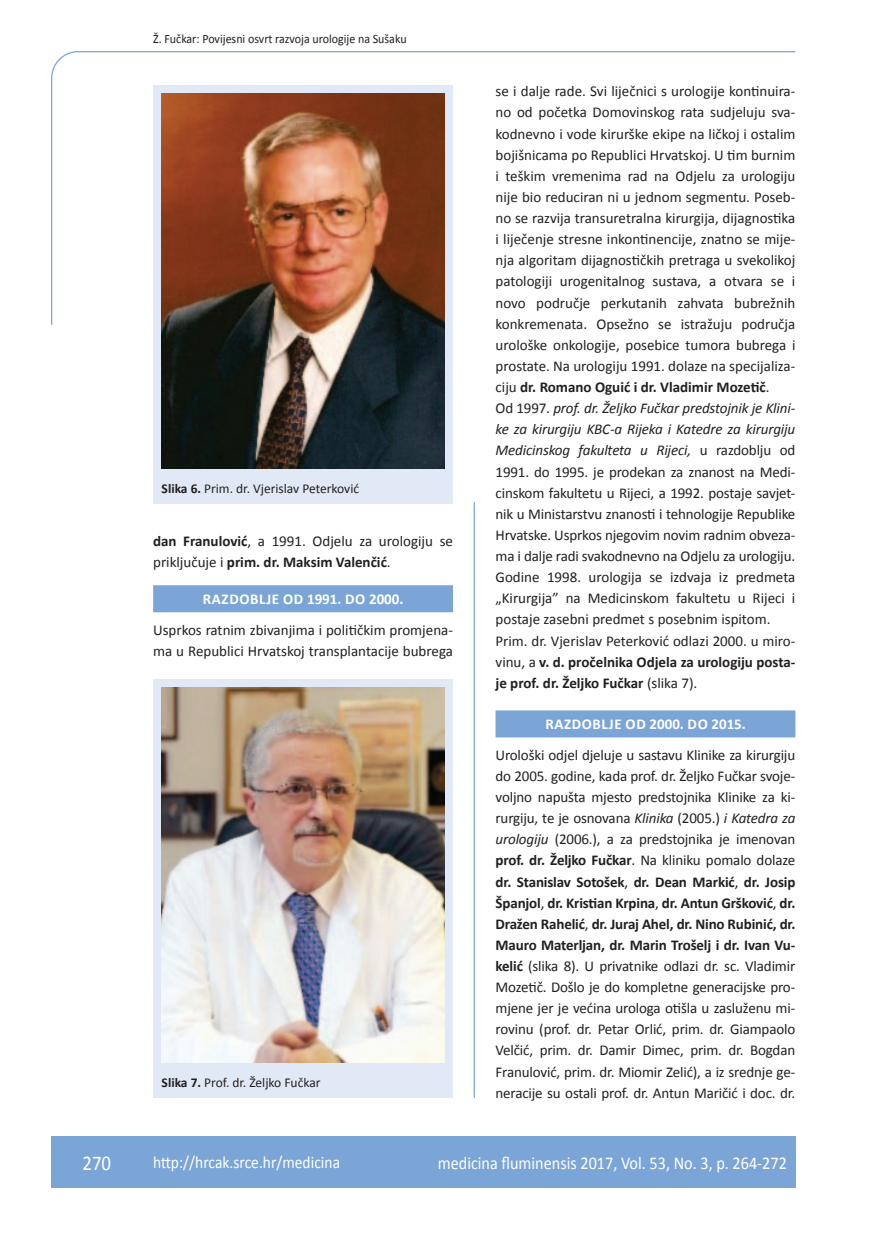
<style>
.page{position:relative;width:872px;height:1234px;background:#fff}
.page>*{position:absolute;margin:0;border:0;box-sizing:border-box;transform-origin:0 0}
.t1{font:21px "Calibri";color:#fff;scale:.9 1}
.t2{font:18px "Calibri";color:#fff;scale:.9 1}
.t3{font:17.25px "Calibri";color:#fff;scale:.9 1}
.t4{font:15px/21.1px "Calibri";color:#231f20}
.t5{font:700 15px "Calibri";letter-spacing:.04em;color:#fff}
.t6{font:13.5px "Calibri";color:#231f20}
.t7{font:12.75px "Calibri";color:#231f20;scale:.94 1}
.s1{font-weight:700}
.s2{font-style:italic}
</style>
<div class="page">
<svg style="left:51px;top:51px;width:745px;height:274px"></svg>
<hr style="left:473px;top:502px;width:2px;height:595px;background:#7ca5d7">
<div style="left:51px;top:1135px;width:744px;height:51px;background:#7ca5d7"></div>
<div style="left:495px;top:710px;width:300px;height:27px;background:#7ca5d7"></div>
<div style="left:153px;top:679px;width:300px;height:418px;background:#e1e9f6"></div>
<img style="left:162px;top:687px;width:283px;height:375px">
<div style="left:153px;top:585px;width:300px;height:27px;background:#7ca5d7"></div>
<div style="left:153px;top:85px;width:300px;height:418px;background:#e1e9f6"></div>
<img style="left:162px;top:94px;width:283px;height:374px">
<p class="t7" style="left:153px;top:30px;width:271px">Ž. Fučkar: Povijesni osvrt razvoja urologije na Sušaku</p>
<p class="t6" style="left:162px;top:480px;width:199px"><span class="s1">Slika 6.</span> Prim. dr. Vjerislav Peterković</p>
<p class="t4" style="left:153px;top:529px;width:301px"><span class="s1">dan Franulović</span>, a 1991. Odjelu za urologiju se priključuje i <span class="s1">prim. dr. Maksim Valenčić</span>.</p>
<p class="t5" style="left:203px;top:589px;width:202px">RAZDOBLJE OD 1991. DO 2000.</p>
<p class="t4" style="left:153px;top:618px;width:301px">Usprkos ratnim zbivanjima i političkim promjena&shy;ma u Republici Hrvatskoj transplantacije bubrega</p>
<p class="t6" style="left:162px;top:1074px;width:160px"><span class="s1">Slika 7.</span> Prof. dr. Željko Fučkar</p>
<p class="t4" style="left:495px;top:80px;width:301px">se i dalje rade. Svi liječnici s urologije kontinuira&shy;no od početka Domovinskog rata sudjeluju sva&shy;kodnevno i vode kirurške ekipe na ličkoj i ostalim bojišnicama po Republici Hrvatskoj. U tim burnim i teškim vremenima rad na Odjelu za urologiju nije bio reduciran ni u jednom segmentu. Poseb&shy;no se razvija transuretralna kirurgija, dijagnostika i liječenje stresne inkontinencije, znatno se mije&shy;nja algoritam dijagnostičkih pretraga u svekolikoj patologiji urogenitalnog sustava, a otvara se i novo područje perkutanih zahvata bubrežnih konkremenata. Opsežno se istražuju područja urološke onkologije, posebice tumora bubrega i prostate. Na urologiju 1991. dolaze na specijaliza&shy;ciju <span class="s1">dr. Romano Oguić i dr. Vladimir Mozetič</span>.<br>Od 1997. <span class="s2">prof. dr. Željko Fučkar predstojnik je Klini&shy;ke za kirurgiju KBC-a Rijeka i Katedre za kirurgiju Medicinskog fakulteta u Rijeci,</span> u razdoblju od 1991. do 1995. je prodekan za znanost na Medi&shy;cinskom fakultetu u Rijeci, a 1992. postaje savjet&shy;nik u Ministarstvu znanosti i tehnologije Republike Hrvatske. Usprkos njegovim novim radnim obveza&shy;ma i dalje radi svakodnevno na Odjelu za urologiju.<br>Godine 1998. urologija se izdvaja iz predmeta „Kirurgija” na Medicinskom fakultetu u Rijeci i postaje zasebni predmet s posebnim ispitom.<br>Prim. dr. Vjerislav Peterković odlazi 2000. u miro&shy;vinu, a <span class="s1">v. d. pročelnika Odjela za urologiju posta&shy;je prof. dr. Željko Fučkar</span> (slika 7).</p>
<p class="t5" style="left:545px;top:714px;width:202px">RAZDOBLJE OD 2000. DO 2015.</p>
<p class="t4" style="left:495px;top:743px;width:301px;text-align:justify">Urološki odjel djeluje u sastavu Klinike za kirurgiju do 2005. godine, kada prof. dr. Željko Fučkar svoje&shy;voljno napušta mjesto predstojnika Klinike za ki&shy;rurgiju, te je osnovana <span class="s2">Klinika</span> (2005.) <span class="s2">i Katedra za urologiju</span> (2006.), a za predstojnika je imenovan <span class="s1">prof. dr. Željko Fučkar</span>. Na kliniku pomalo dolaze <span class="s1">dr. Stanislav Sotošek</span>, <span class="s1">dr. Dean Markić</span>, <span class="s1">dr. Josip Španjol</span>, <span class="s1">dr. Kristian Krpina</span>, <span class="s1">dr. Antun Gršković</span>, <span class="s1">dr.<br>Dražen Rahelić</span>, <span class="s1">dr. Juraj Ahel, dr. Nino Rubinić, dr.<br>Mauro Materljan, dr. Marin Trošelj i dr. Ivan Vu&shy;kelić</span> (slika 8). U privatnike odlazi dr. sc. Vladimir Mozetič. Došlo je do kompletne generacijske pro&shy;mjene jer je većina urologa otišla u zasluženu mi&shy;rovinu (prof. dr. Petar Orlić, prim. dr. Giampaolo Velčić, prim. dr. Damir Dimec, prim. dr. Bogdan Franulović, prim. dr. Miomir Zelić), a iz srednje ge&shy;neracije su ostali prof. dr. Antun Maričić i doc. dr.</p>
<h1 class="t1" style="left:82px;top:1149px;width:33px">270</h1>
<p class="t3" style="left:153px;top:1150px;width:209px">http://hrcak.srce.hr/medicina</p>
<p class="t2" style="left:438px;top:1151px;width:389px">medicina fluminensis 2017, Vol. 53, No. 3, p. 264-272</p>
</div>
